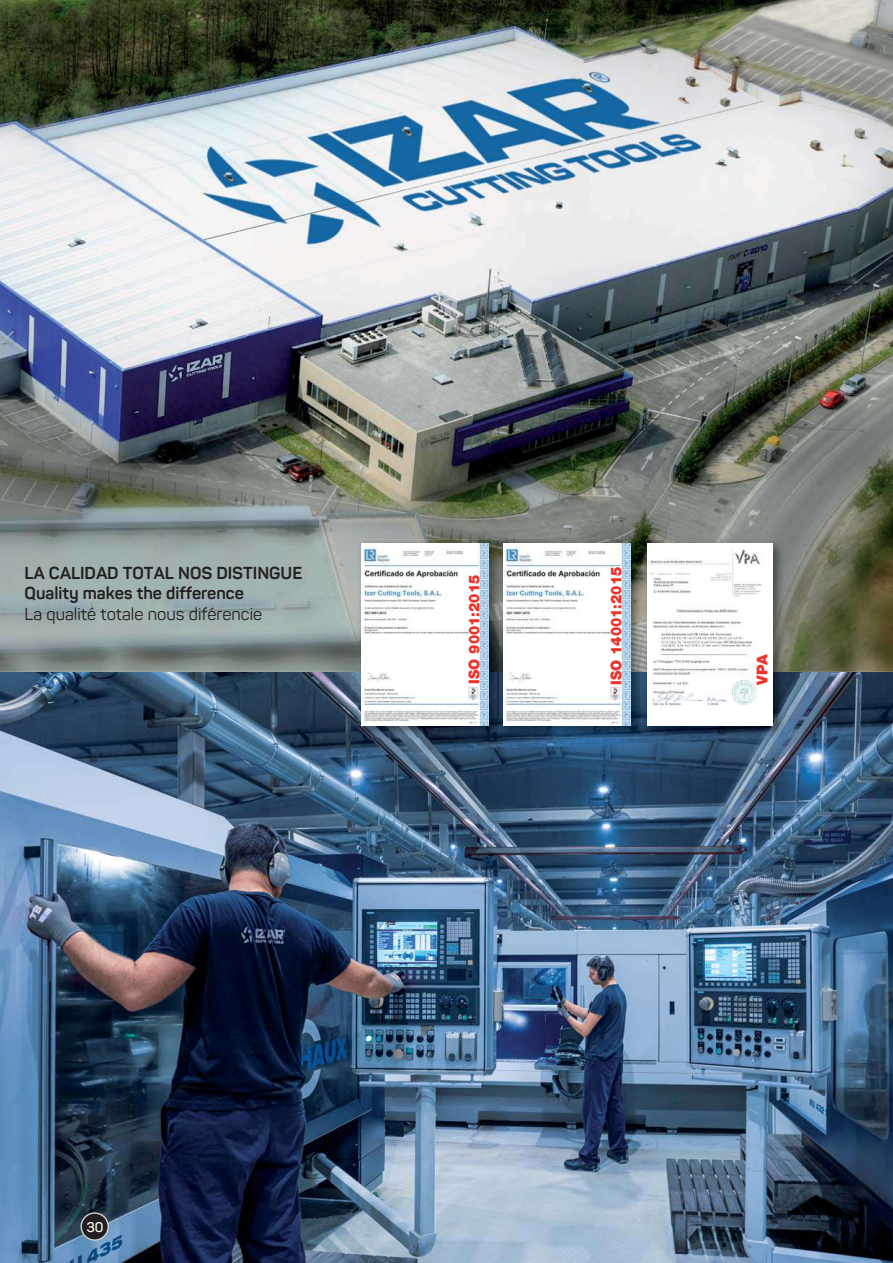
<style>
.page{position:relative;width:893px;height:1263px;background:#fff}
.page>*{position:absolute;margin:0;border:0;box-sizing:border-box;transform-origin:0 0}
.t1{font:700 17.1px/20.5px "Panton";color:#231f20}
.t2{font:17.1px "Panton";color:#231f20}
.t3{font:900 15px "Helvetica Neue";color:#ee332a;scale:.93 1}
.t4{font:900 15px "Helvetica Neue";color:#ee332a}
.t5{font:600 13.8px "Panton";color:#fff}
</style>
<div class="page">
<img style="left:0;top:0;width:893px;height:1263px">
<img style="left:892px;top:983px;width:1px;height:161px">
<svg style="left:81px;top:1212px;width:28px;height:29px"></svg>
<img style="left:358px;top:539px;width:427px;height:199px">
<img style="left:362px;top:543px;width:127px;height:182px">
<img style="left:501px;top:672px;width:142px;height:1px">
<img style="left:500px;top:539px;width:1px;height:199px">
<img style="left:504px;top:543px;width:127px;height:182px">
<img style="left:644px;top:672px;width:141px;height:1px">
<div style="left:647px;top:543px;width:126px;height:182px;background:#fff"></div>
<img style="left:648px;top:548px;width:114px;height:161px">
<p class="t1" style="left:24px;top:564px;width:279px">LA CALIDAD TOTAL NOS DISTINGUE<br>Quality makes the difference</p>
<p class="t2" style="left:24px;top:607px;width:239px">La qualité totale nous diférencie</p>
<p class="t3" style="left:469px;top:684px;width:119px;rotate:-90deg">ISO 9001:2015</p>
<p class="t3" style="left:611px;top:685px;width:129px;rotate:-90deg">ISO 14001:2015</p>
<p class="t4" style="left:757px;top:685px;width:32px;rotate:-90deg">VPA</p>
<p class="t5" style="left:86px;top:1221px;width:19px">30</p>
</div>
